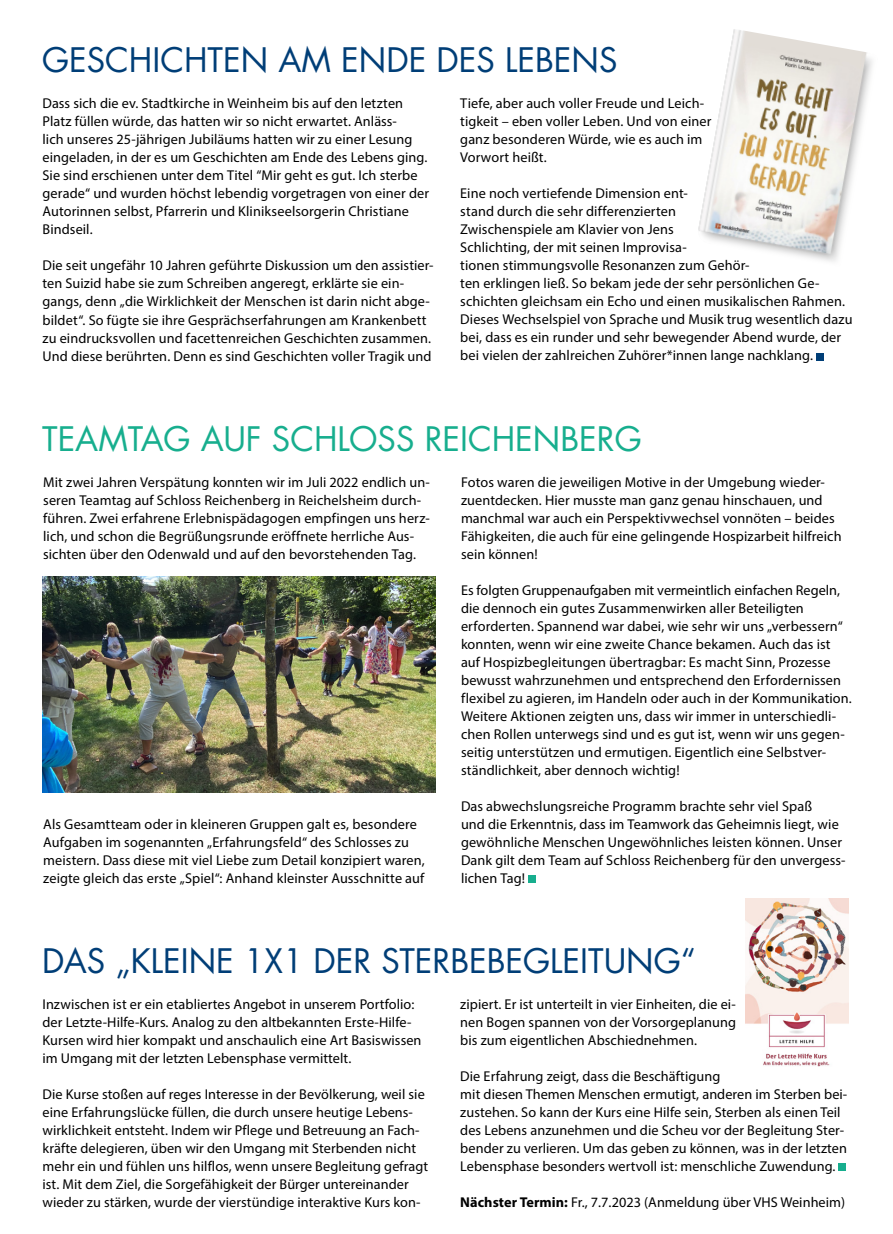
<style>
.page{position:relative;width:893px;height:1234px;background:#fff}
.page>*{position:absolute;margin:0;border:0;box-sizing:border-box;transform-origin:0 0}
.t1{font:33px "Futura Com";color:#003e77}
.t2{font:33px "Futura Com";color:#17ae8e}
.t3{font:14.25px/18px "Myriad Pro";letter-spacing:.005em;color:#000}
.s1{font-weight:700}
</style>
<div class="page">
<div style="left:528px;top:875px;width:8px;height:7px;background:#17ae8e"></div>
<div style="left:816px;top:353px;width:8px;height:7px;background:#003e77"></div>
<img style="left:698px;top:29px;width:174px;height:233px">
<img style="left:43px;top:576px;width:392px;height:216px">
<div style="left:839px;top:1163px;width:7px;height:7px;background:#17ae8e"></div>
<img style="left:745px;top:898px;width:103px;height:167px">
<h1 class="t1" style="left:42px;top:38px;width:577px">GESCHICHTEN AM ENDE DES LEBENS</h1>
<p class="t3" style="left:43px;top:94px;width:388px">Dass sich die ev. Stadtkirche in Weinheim bis auf den letzten Platz füllen würde, das hatten wir so nicht erwartet. Anläss-<br>lich unseres 25-jährigen Jubiläums hatten wir zu einer Lesung eingeladen, in der es um Geschichten am Ende des Lebens ging.<br>Sie sind erschienen unter dem Titel “Mir geht es gut. Ich sterbe gerade“ und wurden höchst lebendig vorgetragen von einer der Autorinnen selbst, Pfarrerin und Klinikseelsorgerin Christiane Bindseil.</p>
<p class="t3" style="left:43px;top:256px;width:393px">Die seit ungefähr 10 Jahren geführte Diskussion um den assistier&shy;ten Suizid habe sie zum Schreiben angeregt, erklärte sie ein&shy;gangs, denn „die Wirklichkeit der Menschen ist darin nicht abge&shy;bildet“. So fügte sie ihre Gesprächserfahrungen am Krankenbett zu eindrucksvollen und facettenreichen Geschichten zusammen.<br>Und diese berührten. Denn es sind Geschichten voller Tragik und</p>
<p class="t3" style="left:460px;top:94px;width:253px">Tiefe, aber auch voller Freude und Leich&shy;tigkeit – eben voller Leben. Und von einer ganz besonderen Würde, wie es auch im Vorwort heißt.</p>
<p class="t3" style="left:460px;top:184px;width:394px">Eine noch vertiefende Dimension ent-<br>stand durch die sehr differenzierten<br>Zwischenspiele am Klavier von Jens<br>Schlichting, der mit seinen Improvisa-<br>tionen stimmungsvolle Resonanzen zum Gehör-<br>ten erklingen ließ. So bekam jede der sehr persönlichen Ge&shy;schichten gleichsam ein Echo und einen musikalischen Rahmen.<br>Dieses Wechselspiel von Sprache und Musik trug wesentlich dazu bei, dass es ein runder und sehr bewegender Abend wurde, der bei vielen der zahlreichen Zuhörer*innen lange nachklang.</p>
<h1 class="t2" style="left:42px;top:416px;width:601px">TEAMTAG AUF SCHLOSS REICHENBERG</h1>
<p class="t3" style="left:43px;top:472px;width:388px">Mit zwei Jahren Verspätung konnten wir im Juli 2022 endlich un&shy;seren Teamtag auf Schloss Reichenberg in Reichelsheim durch&shy;führen. Zwei erfahrene Erlebnispädagogen empfingen uns herz&shy;lich, und schon die Begrüßungsrunde eröffnete herrliche Aus&shy;sichten über den Odenwald und auf den bevorstehenden Tag.</p>
<p class="t3" style="left:43px;top:814px;width:383px">Als Gesamtteam oder in kleineren Gruppen galt es, besondere Aufgaben im sogenannten „Erfahrungsfeld“ des Schlosses zu meistern. Dass diese mit viel Liebe zum Detail konzipiert waren, zeigte gleich das erste „Spiel“: Anhand kleinster Ausschnitte auf</p>
<p class="t3" style="left:461px;top:472px;width:382px">Fotos waren die jeweiligen Motive in der Umgebung wieder&shy;zuentdecken. Hier musste man ganz genau hinschauen, und manchmal war auch ein Perspektivwechsel vonnöten – beides Fähigkeiten, die auch für eine gelingende Hospizarbeit hilfreich sein können!</p>
<p class="t3" style="left:461px;top:580px;width:392px">Es folgten Gruppenaufgaben mit vermeintlich einfachen Regeln, die dennoch ein gutes Zusammenwirken aller Beteiligten erforderten. Spannend war dabei, wie sehr wir uns „verbessern“ konnten, wenn wir eine zweite Chance bekamen. Auch das ist auf Hospizbegleitungen übertragbar: Es macht Sinn, Prozesse bewusst wahrzunehmen und entsprechend den Erfordernissen flexibel zu agieren, im Handeln oder auch in der Kommunikation.<br>Weitere Aktionen zeigten uns, dass wir immer in unterschiedli&shy;chen Rollen unterwegs sind und es gut ist, wenn wir uns gegen&shy;seitig unterstützen und ermutigen. Eigentlich eine Selbstver&shy;ständlichkeit, aber dennoch wichtig!</p>
<p class="t3" style="left:461px;top:796px;width:386px">Das abwechslungsreiche Programm brachte sehr viel Spaß<br>und die Erkenntnis, dass im Teamwork das Geheimnis liegt, wie gewöhnliche Menschen Ungewöhnliches leisten können. Unser Dank gilt dem Team auf Schloss Reichenberg für den unvergess&shy;lichen Tag!</p>
<h1 class="t1" style="left:42px;top:938px;width:655px">DAS „KLEINE 1X1 DER STERBEBEGLEITUNG“</h1>
<p class="t3" style="left:43px;top:994px;width:380px">Inzwischen ist er ein etabliertes Angebot in unserem Portfolio: der Letzte-Hilfe-Kurs. Analog zu den altbekannten Erste-Hilfe-Kursen wird hier kompakt und anschaulich eine Art Basiswissen im Umgang mit der letzten Lebensphase vermittelt.</p>
<p class="t3" style="left:43px;top:1084px;width:387px">Die Kurse stoßen auf reges Interesse in der Bevölkerung, weil sie eine Erfahrungslücke füllen, die durch unsere heutige Lebens&shy;wirklichkeit entsteht. Indem wir Pflege und Betreuung an Fach&shy;kräfte delegieren, üben wir den Umgang mit Sterbenden nicht mehr ein und fühlen uns hilflos, wenn unsere Begleitung gefragt ist. Mit dem Ziel, die Sorgefähigkeit der Bürger untereinander wieder zu stärken, wurde der vierstündige interaktive Kurs kon-</p>
<p class="t3" style="left:460px;top:994px;width:277px;text-align:justify">zipiert. Er ist unterteilt in vier Einheiten, die ei&shy;nen Bogen spannen von der Vorsorgeplanung bis zum eigentlichen Abschiednehmen.</p>
<p class="t3" style="left:460px;top:1066px;width:389px">Die Erfahrung zeigt, dass die Beschäftigung<br>mit diesen Themen Menschen ermutigt, anderen im Sterben bei&shy;zustehen. So kann der Kurs eine Hilfe sein, Sterben als einen Teil des Lebens anzunehmen und die Scheu vor der Begleitung Ster&shy;bender zu verlieren. Um das geben zu können, was in der letzten Lebensphase besonders wertvoll ist: menschliche Zuwendung.</p>
<p class="t3" style="left:460px;top:1192px;width:386px"><span class="s1">Nächster Termin:</span> Fr., 7.7.2023 (Anmeldung über VHS Weinheim)</p>
</div>
